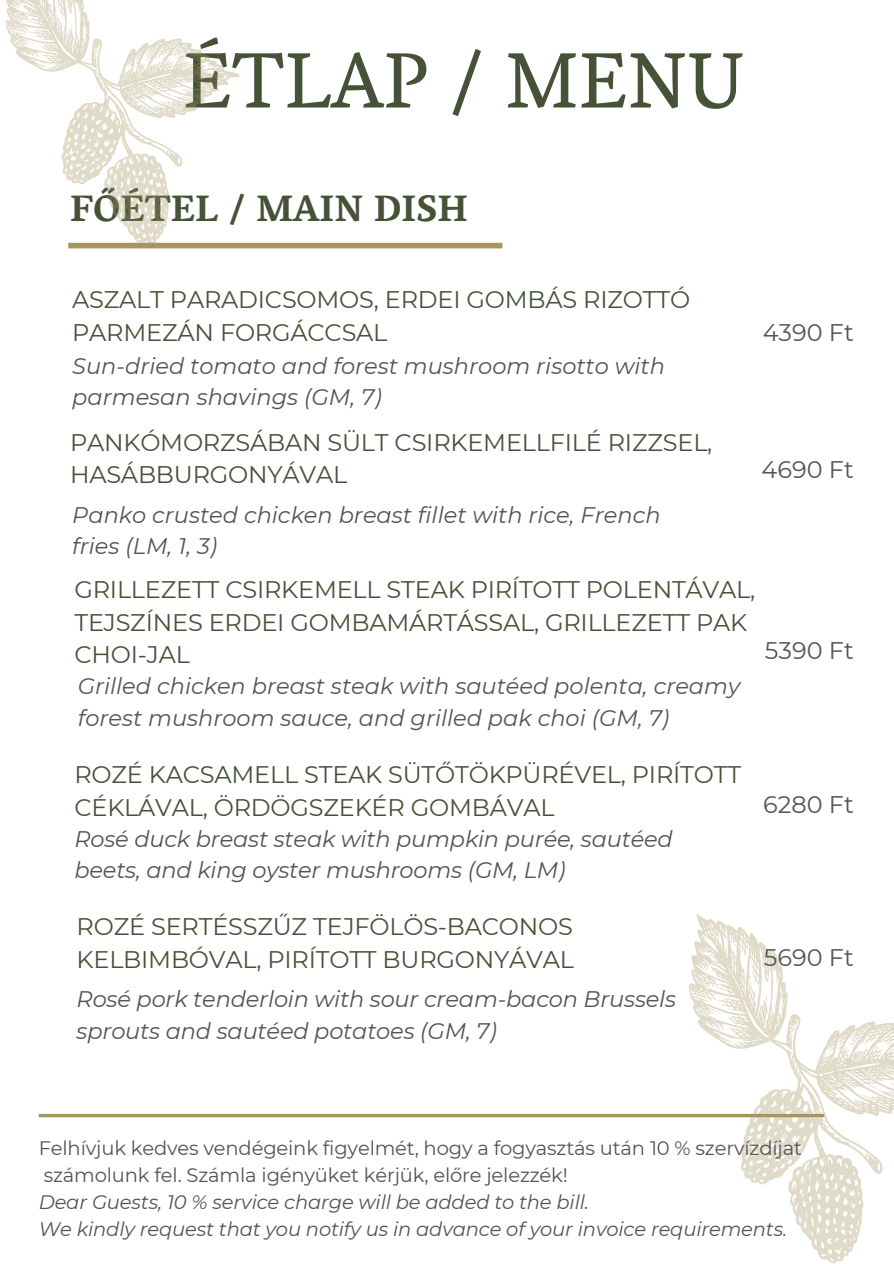
<style>
.page{position:relative;width:894px;height:1264px;background:#fff}
.page>*{position:absolute;margin:0;border:0;box-sizing:border-box;transform-origin:0 0}
.t1{font:80.1px "Vesper Libre";color:#455238}
.t2{font:700 37.5px "Vesper Libre";color:#455238}
.t3{font:24px/32.7px "Montserrat";letter-spacing:-.01em;color:#455238}
.t4{font:24px "Montserrat";color:#545454}
.t5{font:italic 22.5px/31.5px "Montserrat";color:#545454}
.t6{font:19.5px "Montserrat";letter-spacing:-.01em;color:#545454}
.t7{font:italic 19.5px "Montserrat";letter-spacing:-.01em;color:#545454}
</style>
<div class="page">
<svg style="left:688px;top:914px;width:205px;height:348px"></svg>
<svg style="left:6px;top:0;width:248px;height:249px"></svg>
<svg style="left:39px;top:1113px;width:784px;height:4px;fill:#a4965e"></svg>
<div style="left:68px;top:243px;width:434px;height:5px;background:#a4965e"></div>
<h3 class="t1" style="left:183px;top:33px;width:563px">ÉTLAP / MENU</h3>
<h4 class="t2" style="left:70px;top:186px;width:399px">FŐÉTEL / MAIN DISH</h4>
<p class="t3" style="left:72px;top:283px;width:619px">ASZALT PARADICSOMOS, ERDEI GOMBÁS RIZOTTÓ<br>PARMEZÁN FORGÁCCSAL</p>
<h4 class="t5" style="left:72px;top:350px;width:594px">Sun-dried tomato and forest mushroom risotto with parmesan shavings (GM, 7)</h4>
<h3 class="t3" style="left:70px;top:425px;width:643px">PANKÓMORZSÁBAN SÜLT CSIRKEMELLFILÉ RIZZSEL,<br>HASÁBBURGONYÁVAL</h3>
<h3 class="t4" style="left:762px;top:318px;width:93px">4390 Ft</h3>
<h4 class="t4" style="left:761px;top:454px;width:94px">4690 Ft</h4>
<h4 class="t5" style="left:72px;top:498px;width:589px">Panko crusted chicken breast fillet with rice, French fries (LM, 1, 3)</h4>
<p class="t3" style="left:74px;top:573px;width:682px">GRILLEZETT CSIRKEMELL STEAK PIRÍTOTT POLENTÁVAL,<br>TEJSZÍNES ERDEI GOMBAMÁRTÁSSAL, GRILLEZETT PAK<br>CHOI-JAL</p>
<h4 class="t5" style="left:78px;top:670px;width:664px">Grilled chicken breast steak with sautéed polenta, creamy forest mushroom sauce, and grilled pak choi (GM, 7)</h4>
<h4 class="t3" style="left:74px;top:758px;width:668px">ROZÉ KACSAMELL STEAK SÜTŐTÖKPÜRÉVEL, PIRÍTOTT<br>CÉKLÁVAL, ÖRDÖGSZEKÉR GOMBÁVAL</h4>
<h2 class="t5" style="left:74px;top:822px;width:599px">Rosé duck breast steak with pumpkin purée, sautéed beets, and king oyster mushrooms (GM, LM)</h2>
<h3 class="t4" style="left:764px;top:635px;width:90px">5390 Ft</h3>
<h1 class="t4" style="left:763px;top:790px;width:92px">6280 Ft</h1>
<p class="t3" style="left:77px;top:910px;width:498px">ROZÉ SERTÉSSZŰZ TEJFÖLÖS-BACONOS<br>KELBIMBÓVAL, PIRÍTOTT BURGONYÁVAL</p>
<p class="t5" style="left:77px;top:983px;width:601px">Rosé pork tenderloin with sour cream-bacon Brussels sprouts and sautéed potatoes (GM, 7)</p>
<h4 class="t4" style="left:763px;top:942px;width:91px">5690 Ft</h4>
<h4 class="t6" style="left:39px;top:1135px;width:764px">Felhívjuk kedves vendégeink figyelmét, hogy a fogyasztás után 10 % szervízdíjat</h4>
<h3 class="t6" style="left:44px;top:1162px;width:525px">számolunk fel. Számla igényüket kérjük, előre jelezzék!</h3>
<h4 class="t7" style="left:39px;top:1189px;width:551px">Dear Guests, 10 % service charge will be added to the bill.</h4>
<h4 class="t7" style="left:39px;top:1216px;width:749px">We kindly request that you notify us in advance of your invoice requirements.</h4>
</div>
